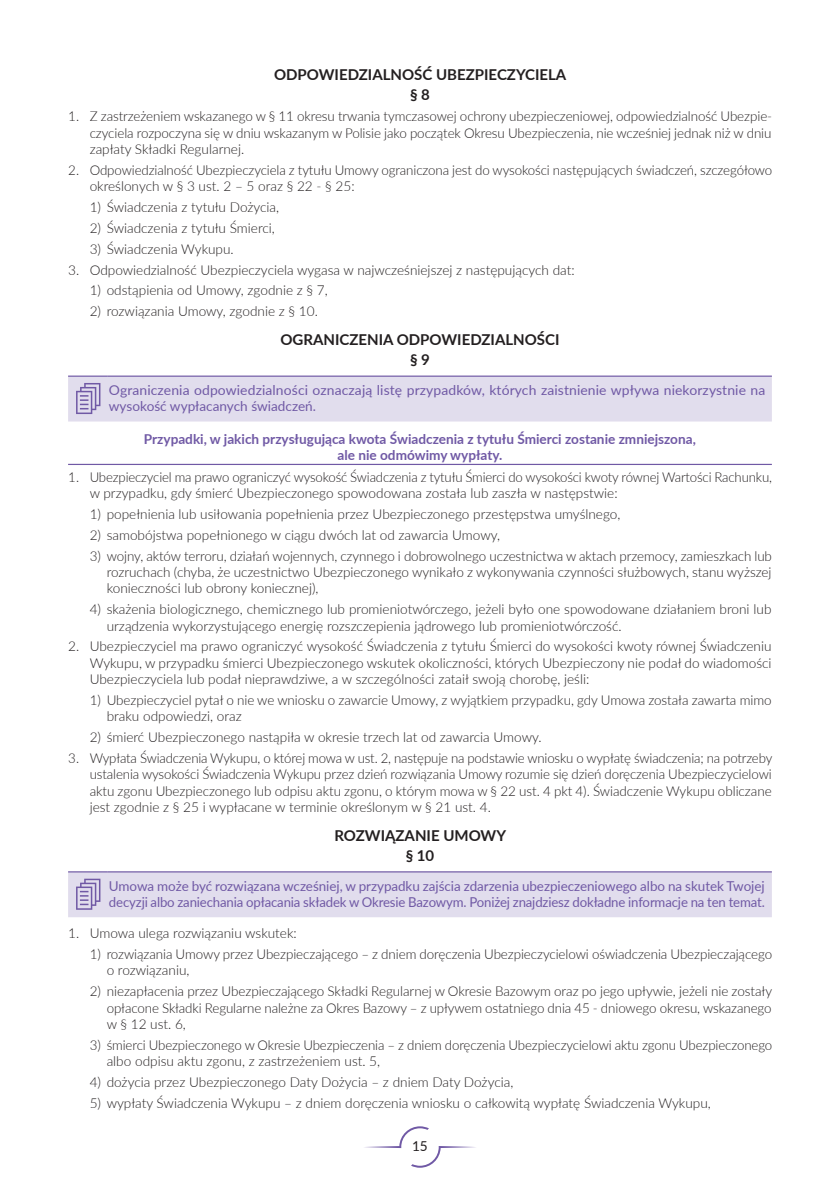
<style>
.page{position:relative;width:840px;height:1191px;background:#fff}
.page>*{position:absolute;margin:0;border:0;box-sizing:border-box;transform-origin:0 0}
.OW__ST____tekst_SKLE{font:700 15px "Lato";color:#231f20}
.OW__1_ponizej_tekstu{font:700 15px "Lato";color:#231f20}
._1{font:300 13.6px/16.4px "Lato";color:#231f20}
.DO_OBJASNIEN_tekst_I{font:13.6px/16.4px "Lato";letter-spacing:-.005em;color:#7059a5}
.Podkreslone_0_6_0_6{font:700 13.6px/16.4px "Lato";color:#7059a5;text-align:center}
.t1{font:13.6px "Lato";color:#231f20}
</style>
<div class="page">
<svg style="left:364px;top:1126px;width:112px;height:41px"></svg>
<hr style="left:68px;top:464px;width:703px;height:1px;background:#7059a5">
<hr style="left:108px;top:375px;width:663px;height:2px;background:#7059a5">
<hr style="left:68px;top:375px;width:40px;height:2px;background:#7059a5">
<div style="left:68px;top:376px;width:703px;height:45px;background:#e1dded"></div>
<hr style="left:108px;top:871px;width:663px;height:1px;background:#7059a5">
<hr style="left:68px;top:871px;width:40px;height:1px;background:#7059a5">
<div style="left:68px;top:872px;width:703px;height:45px;background:#e1dded"></div>
<p class="OW__ST____tekst_SKLE" style="left:274px;top:64px;width:294px">ODPOWIEDZIALNOŚĆ UBEZPIECZYCIELA</p>
<p class="OW__1_ponizej_tekstu" style="left:410px;top:84px;width:21px">§ 8</p>
<p class="_1" style="left:90px;top:108px;width:683px;text-align:justify;text-indent:-22px">1. Z zastrzeżeniem wskazanego w § 11 okresu trwania tymczasowej ochrony ubezpieczeniowej, odpowiedzialność Ubezpie&shy;czyciela rozpoczyna się w dniu wskazanym w Polisie jako początek Okresu Ubezpieczenia, nie wcześniej jednak niż w dniu zapłaty Składki Regularnej.</p>
<p class="_1" style="left:90px;top:161px;width:683px;text-indent:-22px">2. Odpowiedzialność Ubezpieczyciela z tytułu Umowy ograniczona jest do wysokości następujących świadczeń, szczegółowo określonych w § 3 ust. 2 – 5 oraz § 22 - § 25:</p>
<p class="_1" style="left:90px;top:198px;width:191px">1) Świadczenia z tytułu Dożycia,</p>
<p class="_1" style="left:90px;top:219px;width:186px">2) Świadczenia z tytułu Śmierci,</p>
<p class="_1" style="left:90px;top:240px;width:145px">3) Świadczenia Wykupu.</p>
<p class="_1" style="left:68px;top:261px;width:508px">3. Odpowiedzialność Ubezpieczyciela wygasa w najwcześniejszej z następujących dat:</p>
<p class="_1" style="left:90px;top:282px;width:239px">1) odstąpienia od Umowy, zgodnie z § 7,</p>
<p class="_1" style="left:90px;top:303px;width:229px">2) rozwiązania Umowy, zgodnie z § 10.</p>
<p class="OW__ST____tekst_SKLE" style="left:280px;top:328px;width:280px">OGRANICZENIA ODPOWIEDZIALNOŚCI</p>
<p class="OW__1_ponizej_tekstu" style="left:410px;top:349px;width:21px">§ 9</p>
<p class="DO_OBJASNIEN_tekst_I" style="left:109px;top:381px;width:657px">Ograniczenia odpowiedzialności oznaczają listę przypadków, których zaistnienie wpływa niekorzystnie na wysokość wypłacanych świadczeń.</p>
<p class="Podkreslone_0_6_0_6" style="left:144px;top:430px;width:553px">Przypadki, w jakich przysługująca kwota Świadczenia z tytułu Śmierci zostanie zmniejszona, ale nie odmówimy wypłaty.</p>
<p class="_1" style="left:90px;top:468px;width:683px;text-indent:-22px">1. Ubezpieczyciel ma prawo ograniczyć wysokość Świadczenia z tytułu Śmierci do wysokości kwoty równej Wartości Rachunku, w przypadku, gdy śmierć Ubezpieczonego spowodowana została lub zaszła w następstwie:</p>
<p class="_1" style="left:90px;top:505px;width:532px">1) popełnienia lub usiłowania popełnienia przez Ubezpieczonego przestępstwa umyślnego,</p>
<p class="_1" style="left:90px;top:526px;width:411px">2) samobójstwa popełnionego w ciągu dwóch lat od zawarcia Umowy,</p>
<p class="_1" style="left:107px;top:547px;width:666px;text-align:justify;text-indent:-17px">3) wojny, aktów terroru, działań wojennych, czynnego i dobrowolnego uczestnictwa w aktach przemocy, zamieszkach lub rozruchach (chyba, że uczestnictwo Ubezpieczonego wynikało z wykonywania czynności służbowych, stanu wyższej konieczności lub obrony koniecznej),</p>
<p class="_1" style="left:107px;top:600px;width:666px;text-indent:-17px">4) skażenia biologicznego, chemicznego lub promieniotwórczego, jeżeli było one spowodowane działaniem broni lub urządzenia wykorzystującego energię rozszczepienia jądrowego lub promieniotwórczość.</p>
<p class="_1" style="left:90px;top:638px;width:683px;text-align:justify;text-indent:-22px">2. Ubezpieczyciel ma prawo ograniczyć wysokość Świadczenia z tytułu Śmierci do wysokości kwoty równej Świadczeniu Wykupu, w przypadku śmierci Ubezpieczonego wskutek okoliczności, których Ubezpieczony nie podał do wiadomości Ubezpieczyciela lub podał nieprawdziwe, a w szczególności zataił swoją chorobę, jeśli:</p>
<p class="_1" style="left:107px;top:691px;width:666px;text-indent:-17px">1) Ubezpieczyciel pytał o nie we wniosku o zawarcie Umowy, z wyjątkiem przypadku, gdy Umowa została zawarta mimo braku odpowiedzi, oraz</p>
<p class="_1" style="left:90px;top:728px;width:453px">2) śmierć Ubezpieczonego nastąpiła w okresie trzech lat od zawarcia Umowy.</p>
<p class="_1" style="left:90px;top:749px;width:683px;text-align:justify;text-indent:-22px">3. Wypłata Świadczenia Wykupu, o której mowa w ust. 2, następuje na podstawie wniosku o wypłatę świadczenia; na potrzeby ustalenia wysokości Świadczenia Wykupu przez dzień rozwiązania Umowy rozumie się dzień doręczenia Ubezpieczycielowi aktu zgonu Ubezpieczonego lub odpisu aktu zgonu, o którym mowa w § 22 ust. 4 pkt 4). Świadczenie Wykupu obliczane jest zgodnie z § 25 i wypłacane w terminie określonym w § 21 ust. 4.</p>
<p class="OW__ST____tekst_SKLE" style="left:334px;top:824px;width:173px">ROZWIĄZANIE UMOWY</p>
<p class="OW__1_ponizej_tekstu" style="left:405px;top:844px;width:30px">§ 10</p>
<p class="DO_OBJASNIEN_tekst_I" style="left:109px;top:877px;width:657px">Umowa może być rozwiązana wcześniej, w przypadku zajścia zdarzenia ubezpieczeniowego albo na skutek Twojej decyzji albo zaniechania opłacania składek w Okresie Bazowym. Poniżej znajdziesz dokładne informacje na ten temat.</p>
<p class="_1" style="left:68px;top:924px;width:230px">1. Umowa ulega rozwiązaniu wskutek:</p>
<p class="_1" style="left:107px;top:945px;width:666px;text-indent:-17px">1) rozwiązania Umowy przez Ubezpieczającego – z dniem doręczenia Ubezpieczycielowi oświadczenia Ubezpieczającego o rozwiązaniu,</p>
<p class="_1" style="left:107px;top:982px;width:666px;text-align:justify;text-indent:-17px">2) niezapłacenia przez Ubezpieczającego Składki Regularnej w Okresie Bazowym oraz po jego upływie, jeżeli nie zostały opłacone Składki Regularne należne za Okres Bazowy – z upływem ostatniego dnia 45 - dniowego okresu, wskazanego w § 12 ust. 6,</p>
<p class="_1" style="left:107px;top:1036px;width:666px;text-indent:-17px">3) śmierci Ubezpieczonego w Okresie Ubezpieczenia – z dniem doręczenia Ubezpieczycielowi aktu zgonu Ubezpieczonego albo odpisu aktu zgonu, z zastrzeżeniem ust. 5,</p>
<p class="_1" style="left:90px;top:1073px;width:425px">4) dożycia przez Ubezpieczonego Daty Dożycia – z dniem Daty Dożycia,</p>
<p class="_1" style="left:90px;top:1094px;width:622px">5) wypłaty Świadczenia Wykupu – z dniem doręczenia wniosku o całkowitą wypłatę Świadczenia Wykupu,</p>
<p class="t1" style="left:412px;top:1136px;width:17px">15</p>
</div>
